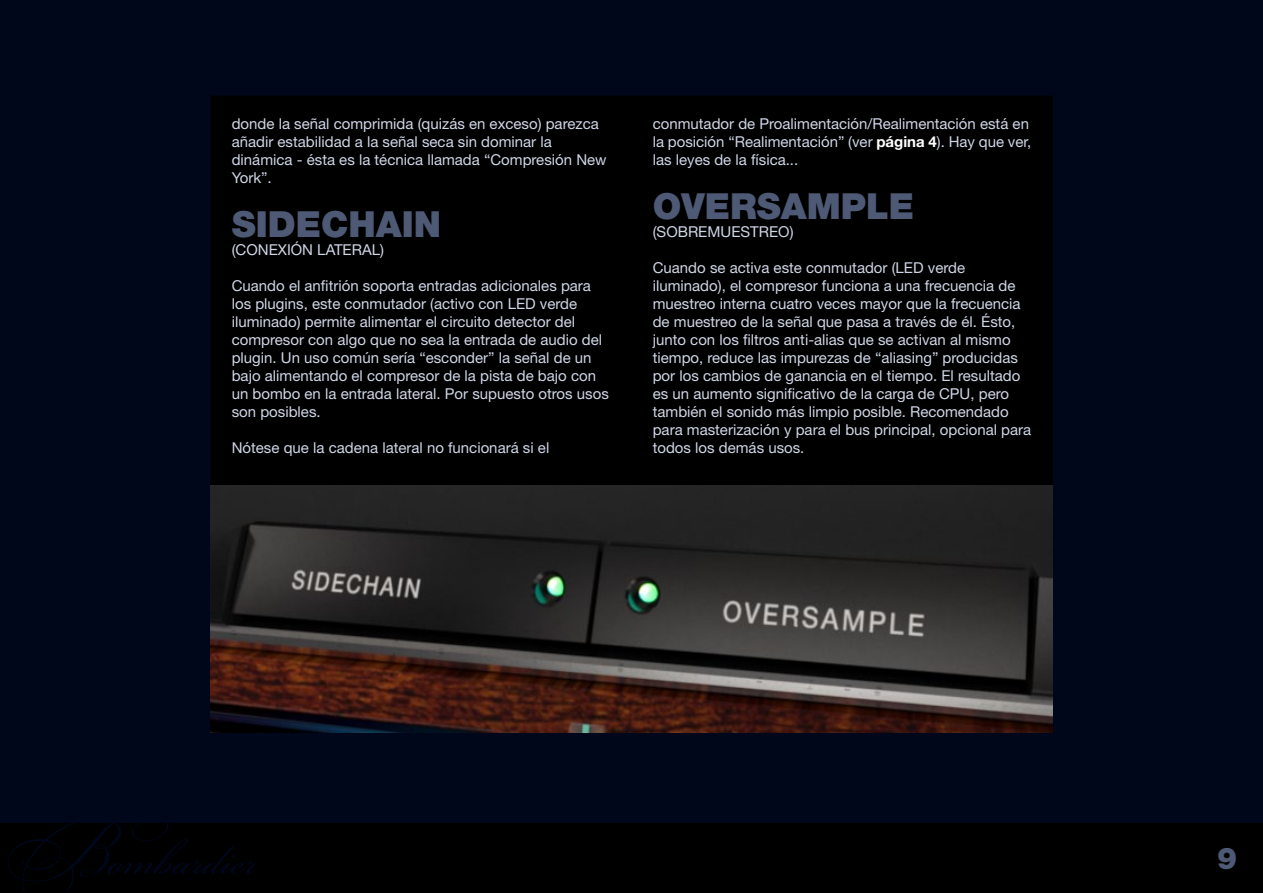
<style>
.page{position:relative;width:1263px;height:893px;background:#00071a}
.page>*{position:absolute;margin:0;border:0;box-sizing:border-box;transform-origin:0 0}
.t1{font:900 36px "Helvetica Neue";color:#4e5a75}
.t2{font:900 30px "Helvetica Neue";color:#4e5a75}
.t3{font:15px/18px "Helvetica Neue";color:#cfd6e6}
.s1{font-weight:700;color:#fff}
</style>
<div class="page">
<div style="left:0;top:823px;width:1263px;height:70px;background:#000"></div>
<div style="left:210px;top:96px;width:842px;height:611px;background:#000"></div>
<svg style="left:8px;top:823px;width:250px;height:69px"></svg>
<img style="left:210px;top:486px;width:842px;height:247px">
<p class="t3" style="left:232px;top:114px;width:376px">donde la señal comprimida (quizás en exceso) parezca añadir estabilidad a la señal seca sin dominar la dinámica - ésta es la técnica llamada “Compresión New York”.</p>
<h1 class="t1" style="left:232px;top:202px;width:48px">SIDEC</h1>
<h1 class="t1" style="left:348px;top:202px;width:50px">HAIN</h1>
<p class="t3" style="left:232px;top:240px;width:154px">(CONEXIÓN LATERAL)</p>
<p class="t3" style="left:232px;top:276px;width:379px">Cuando el anfitrión soporta entradas adicionales para los plugins, este conmutador (activo con LED verde iluminado) permite alimentar el circuito detector del compresor con algo que no sea la entrada de audio del plugin. Un uso común sería “esconder” la señal de un bajo alimentando el compresor de la pista de bajo con un bombo en la entrada lateral. Por supuesto otros usos son posibles.</p>
<p class="t3" style="left:232px;top:438px;width:319px">Nótese que la cadena lateral no funcionará si el</p>
<p class="t3" style="left:653px;top:114px;width:380px">conmutador de Proalimentación/Realimentación está en la posición “Realimentación” (ver <span class="s1">página 4</span>). Hay que ver, las leyes de la física...</p>
<h1 class="t1" style="left:653px;top:184px;width:80px">OVERSAM</h1>
<h1 class="t1" style="left:841px;top:184px;width:49px">PLE</h1>
<p class="t3" style="left:653px;top:222px;width:142px">(SOBREMUESTREO)</p>
<p class="t3" style="left:653px;top:258px;width:380px">Cuando se activa este conmutador (LED verde iluminado), el compresor funciona a una frecuencia de muestreo interna cuatro veces mayor que la frecuencia de muestreo de la señal que pasa a través de él. Ésto, junto con los filtros anti-alias que se activan al mismo tiempo, reduce las impurezas de “aliasing” producidas por los cambios de ganancia en el tiempo. El resultado es un aumento significativo de la carga de CPU, pero también el sonido más limpio posible. Recomendado para masterización y para el bus principal, opcional para todos los demás usos.</p>
<h2 class="t2" style="left:1217px;top:841px;width:22px">9</h2>
</div>
